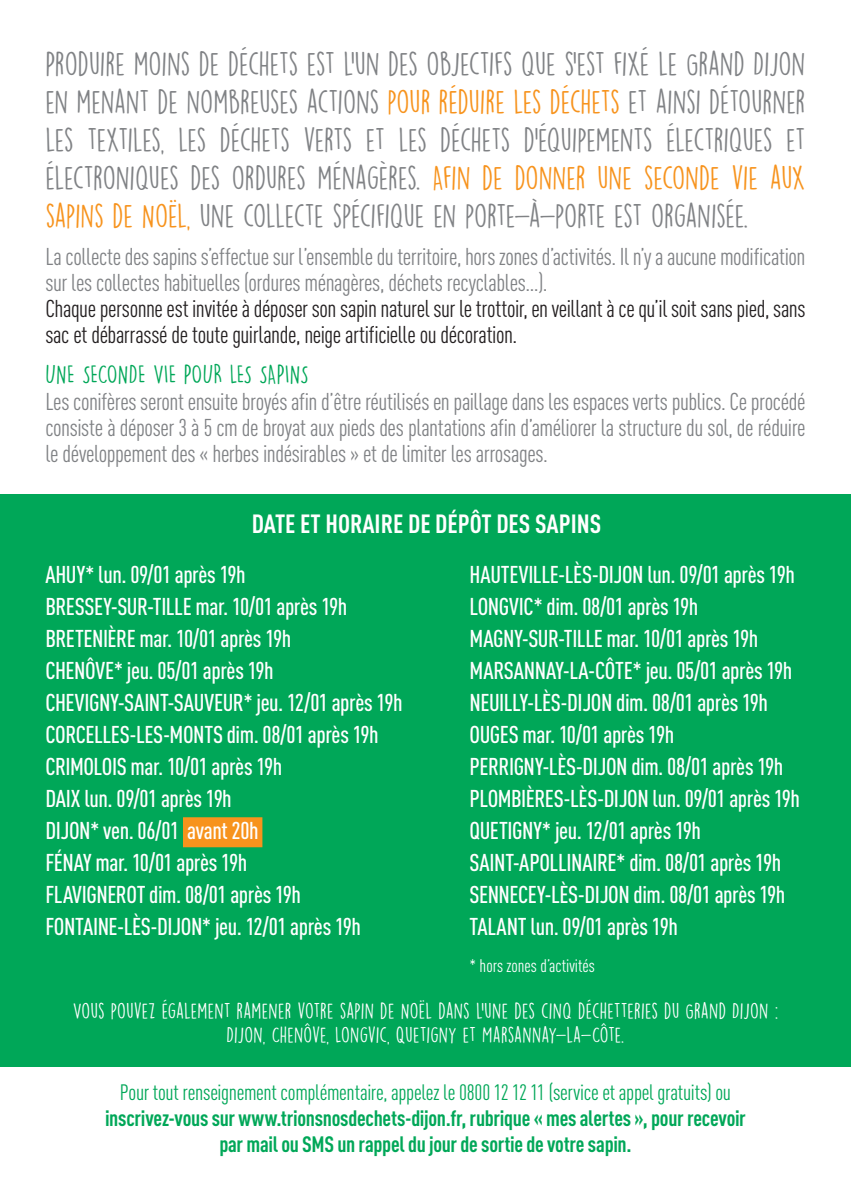
<style>
.page{position:relative;width:851px;height:1191px;background:#fff}
.page>*{position:absolute;margin:0;border:0;box-sizing:border-box;transform-origin:0 0}
.t1{font:30px/38px "DK Lemon Yellow Sun";letter-spacing:-.025em;color:#808285;text-align:justify}
.t2{font:700 condensed 26px "DINOT";color:#fff}
.t3{font:500 condensed 24px/32px "DINOT";letter-spacing:-.02em;color:#fff}
.t4{font:condensed 24px/26px "DINOT";letter-spacing:-.015em;color:#808285}
.t5{font:condensed 24px/26px "DINOT";letter-spacing:-.015em;color:#231f20}
.t6{font:24px "DK Lemon Yellow Sun";color:#00a758}
.t7{font:700 condensed 22px/26px "DINOT";letter-spacing:-.015em;color:#00a758;text-align:center}
.t8{font:condensed 22px "DINOT";letter-spacing:-.015em;color:#00a758}
.t9{font:20px/24px "DK Lemon Yellow Sun";color:#fff;text-align:center}
.t10{font:condensed 18px "DINOT";color:#fff}
.s1{color:#f7931d}
</style>
<div class="page">
<div style="left:0;top:494px;width:850px;height:573px;background:#00a758"></div>
<div style="left:183px;top:817px;width:79px;height:30px;background:#f7931d"></div>
<p class="t1" style="left:45px;top:45px;width:761px">PRODUIRE MOINS DE DÉCHETS EST L’UN DES OBJECTIFS QUE S’EST FIXÉ LE GRAND DIJON EN MENANT DE NOMBREUSES ACTIONS <span class="s1">POUR RÉDUIRE LES DÉCHETS</span> ET AINSI DÉTOURNER LES TEXTILES, LES DÉCHETS VERTS ET LES DÉCHETS D’ÉQUIPEMENTS ÉLECTRIQUES ET ÉLECTRONIQUES DES ORDURES MÉNAGÈRES. <span class="s1">AFIN DE DONNER UNE SECONDE VIE AUX SAPINS DE NOËL,</span> UNE COLLECTE SPÉCIFIQUE EN PORTE-À-PORTE EST ORGANISÉE.</p>
<p class="t4" style="left:45px;top:244px;width:761px">La collecte des sapins s’effectue sur l’ensemble du territoire, hors zones d’activités. Il n’y a aucune modification sur les collectes habituelles (ordures ménagères, déchets recyclables…).</p>
<p class="t5" style="left:45px;top:296px;width:761px">Chaque personne est invitée à déposer son sapin naturel sur le trottoir, en veillant à ce qu’il soit sans pied, sans sac et débarrassé de toute guirlande, neige artificielle ou décoration.</p>
<p class="t6" style="left:45px;top:359px;width:265px">UNE SECONDE VIE POUR LES SAPINS</p>
<p class="t4" style="left:45px;top:388px;width:761px;text-align:justify">Les conifères seront ensuite broyés afin d’être réutilisés en paillage dans les espaces verts publics. Ce procédé consiste à déposer 3 à 5 cm de broyat aux pieds des plantations afin d’améliorer la structure du sol, de réduire le développement des « herbes indésirables » et de limiter les arrosages.</p>
<p class="t2" style="left:252px;top:508px;width:351px">DATE ET HORAIRE DE DÉPÔT DES SAPINS</p>
<p class="t3" style="left:45px;top:558px;width:358px">AHUY* lun. 09/01 après 19h<br>BRESSEY-SUR-TILLE mar. 10/01 après 19h BRETENIÈRE mar. 10/01 après 19h<br>CHENÔVE* jeu. 05/01 après 19h CHEVIGNY-SAINT-SAUVEUR* jeu. 12/01 après 19h CORCELLES-LES-MONTS dim. 08/01 après 19h CRIMOLOIS mar. 10/01 après 19h<br>DAIX lun. 09/01 après 19h<br>DIJON* ven. 06/01 avant 20h<br>FÉNAY mar. 10/01 après 19h<br>FLAVIGNEROT dim. 08/01 après 19h FONTAINE-LÈS-DIJON* jeu. 12/01 après 19h</p>
<p class="t3" style="left:469px;top:558px;width:332px">HAUTEVILLE-LÈS-DIJON lun. 09/01 après 19h LONGVIC* dim. 08/01 après 19h MAGNY-SUR-TILLE mar. 10/01 après 19h MARSANNAY-LA-CÔTE* jeu. 05/01 après 19h NEUILLY-LÈS-DIJON dim. 08/01 après 19h OUGES mar. 10/01 après 19h PERRIGNY-LÈS-DIJON dim. 08/01 après 19h PLOMBIÈRES-LÈS-DIJON lun. 09/01 après 19h QUETIGNY* jeu. 12/01 après 19h SAINT-APOLLINAIRE* dim. 08/01 après 19h SENNECEY-LÈS-DIJON dim. 08/01 après 19h TALANT lun. 09/01 après 19h</p>
<p class="t10" style="left:469px;top:954px;width:127px">* hors zones d’activités</p>
<p class="t9" style="left:73px;top:998px;width:707px">VOUS POUVEZ ÉGALEMENT RAMENER VOTRE SAPIN DE NOËL DANS L’UNE DES CINQ DÉCHETTERIES DU GRAND DIJON :<br>DIJON, CHENÔVE, LONGVIC, QUETIGNY ET MARSANNAY-LA-CÔTE.</p>
<p class="t8" style="left:120px;top:1079px;width:612px">Pour tout renseignement complémentaire, appelez le 0800 12 12 11 (service et appel gratuits) ou</p>
<p class="t7" style="left:105px;top:1105px;width:642px">inscrivez-vous sur www.trionsnosdechets-dijon.fr, rubrique « mes alertes », pour recevoir par mail ou SMS un rappel du jour de sortie de votre sapin.</p>
</div>
